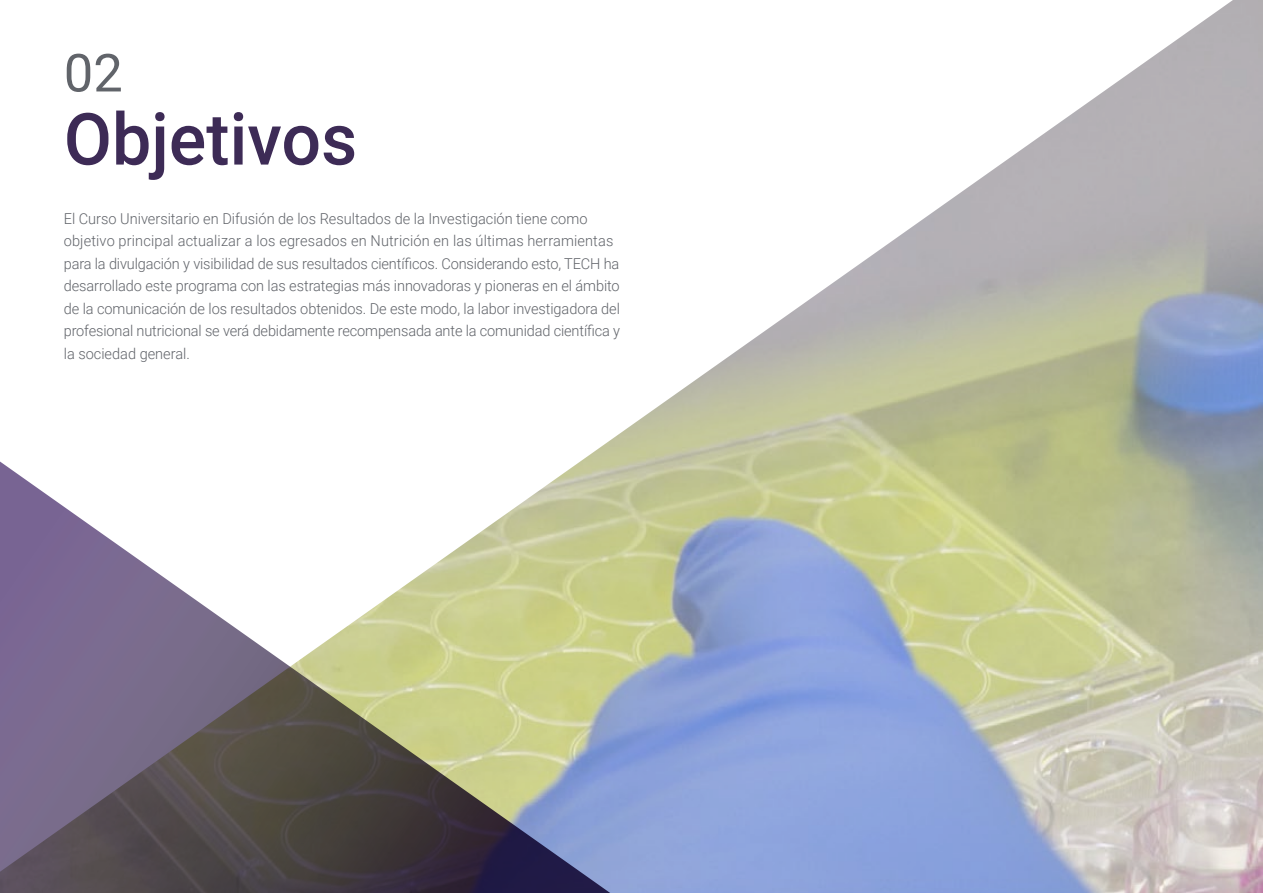
<style>
.page{position:relative;width:1263px;height:893px;background:#fff}
.page>*{position:absolute;margin:0;border:0;box-sizing:border-box;transform-origin:0 0}
.t1{font:500 72px "Roboto";color:#3d2b56}
.t2{font:52.5px "Roboto";color:#61646a}
.t3{font:300 15px/22.5px "Roboto";letter-spacing:-.005em;color:#61646a}
</style>
<div class="page">
<img style="left:602px;top:0;width:661px;height:893px">
<svg style="left:0;top:446px;width:640px;height:447px"></svg>
<h2 class="t2" style="left:64px;top:36px;width:61px">02</h2>
<h1 class="t1" style="left:64px;top:89px;width:295px">Objetivos</h1>
<p class="t3" style="left:64px;top:207px;width:558px">El Curso Universitario en Difusión de los Resultados de la Investigación tiene como objetivo principal actualizar a los egresados en Nutrición en las últimas herramientas para la divulgación y visibilidad de sus resultados científicos. Considerando esto, TECH ha desarrollado este programa con las estrategias más innovadoras y pioneras en el ámbito de la comunicación de los resultados obtenidos. De este modo, la labor investigadora del profesional nutricional se verá debidamente recompensada ante la comunidad científica y la sociedad general.</p>
</div>
